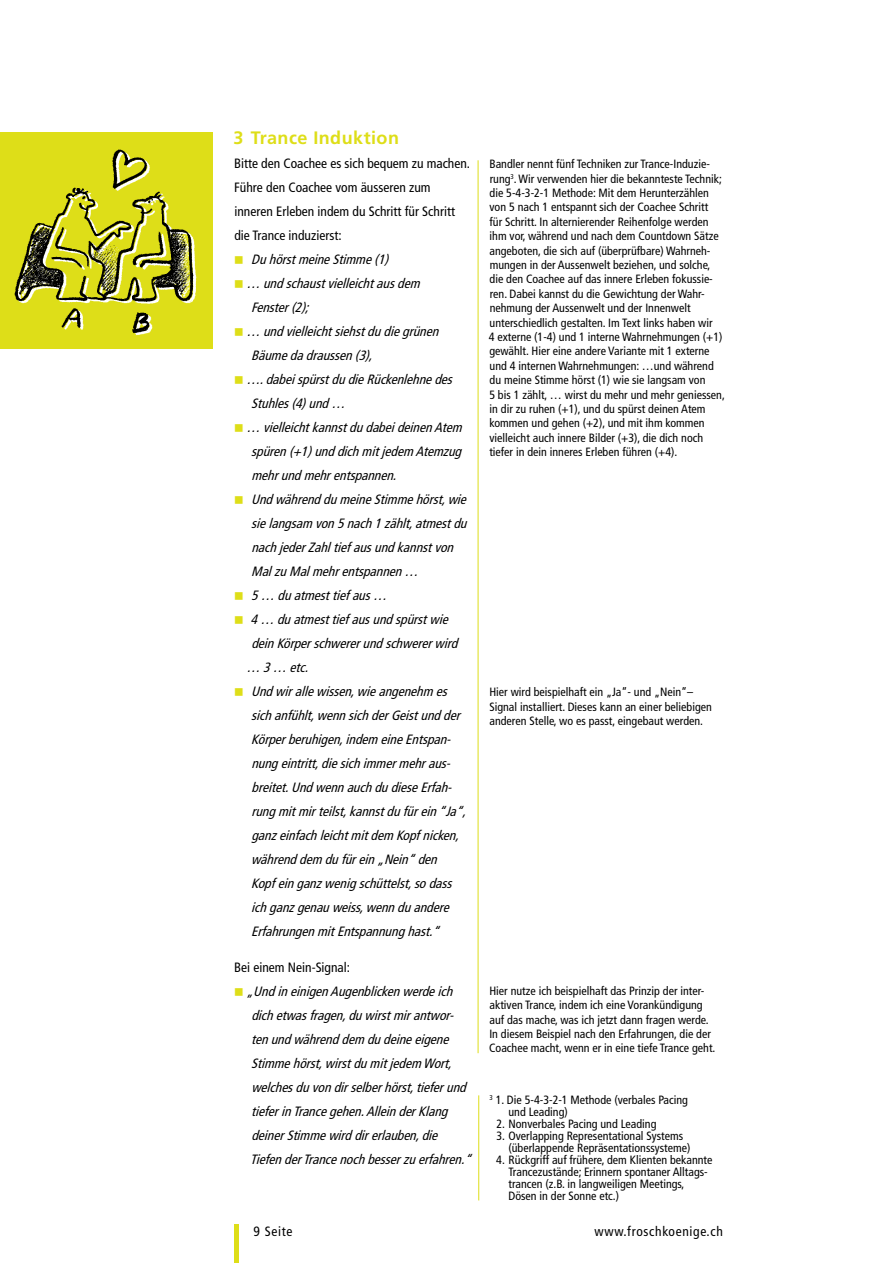
<style>
.page{position:relative;width:893px;height:1263px;background:#fff}
.page>*{position:absolute;margin:0;border:0;box-sizing:border-box;transform-origin:0 0}
.t1{font:700 18px "Frutiger LT Std";letter-spacing:.025em;color:#dede18}
.t2{font:italic condensed 13.5px/24px "Frutiger LT Std";color:#000}
.t3{font:condensed 13.5px/24px "Frutiger LT Std";color:#000}
.t4{font:condensed 13.5px "Frutiger LT Std";letter-spacing:.05em;color:#000}
.t5{font:condensed 12px/14.4px "Frutiger LT Std";color:#000}
</style>
<div class="page">
<hr style="left:478px;top:160px;width:1px;height:893px;background:#dede18">
<div style="left:234px;top:1224px;width:5px;height:39px;background:#dede18"></div>
<hr style="left:478px;top:1095px;width:1px;height:105px;background:#dede18">
<img style="left:1px;top:133px;width:212px;height:214px">
<div style="left:52px;top:134px;width:57px;height:52px;background:#dede18"></div>
<h1 class="t1" style="left:233px;top:127px;width:167px">3 Trance Induktion</h1>
<p class="t3" style="left:234px;top:151px;width:237px">Bitte den Coachee es sich bequem zu machen.<br>Führe den Coachee vom äusseren zum inneren Erleben indem du Schritt für Schritt die Trance induzierst:</p>
<p class="t2" style="left:251px;top:247px;width:143px">DuhörstmeineStimme(1)</p>
<p class="t2" style="left:246px;top:271px;width:179px">… undschaustvielleichtausdem</p>
<p class="t2" style="left:251px;top:295px;width:63px">Fenster(2);</p>
<p class="t2" style="left:246px;top:319px;width:198px">… undvielleichtsiehstdudiegrünen</p>
<p class="t2" style="left:251px;top:343px;width:127px">Bäumedadraussen(3),</p>
<p class="t2" style="left:246px;top:367px;width:211px">….dabeispürstdudieRückenlehnedes</p>
<p class="t2" style="left:251px;top:391px;width:99px">Stuhles(4)und…</p>
<p class="t2" style="left:246px;top:415px;width:221px">… vielleichtkannstdudabeideinenAtem</p>
<p class="t2" style="left:251px;top:439px;width:216px">spüren(+1)unddichmitjedem Atemzug</p>
<p class="t2" style="left:251px;top:463px;width:150px">mehrundmehrentspannen.</p>
<p class="t2" style="left:251px;top:487px;width:221px">UndwährenddumeineStimmehörst,wie</p>
<p class="t2" style="left:251px;top:511px;width:221px">sielangsam von5nach1zählt,atmestdu</p>
<p class="t2" style="left:251px;top:535px;width:207px">nachjederZahltiefausundkannstvon</p>
<p class="t2" style="left:251px;top:559px;width:173px">MalzuMalmehrentspannen…</p>
<p class="t2" style="left:251px;top:583px;width:141px">5… duatmesttiefaus…</p>
<p class="t2" style="left:251px;top:607px;width:203px">4… duatmesttiefausundspürstwie</p>
<p class="t2" style="left:251px;top:631px;width:212px">deinKörperschwererundschwererwird</p>
<p class="t2" style="left:246px;top:655px;width:67px">… 3… etc.</p>
<p class="t2" style="left:251px;top:679px;width:201px">Undwirallewissen,wieangenehm es</p>
<p class="t2" style="left:251px;top:703px;width:214px">sichanfühlt,wennsichderGeistundder</p>
<p class="t2" style="left:251px;top:727px;width:205px">Körperberuhigen,indem eineEntspan-</p>
<p class="t2" style="left:251px;top:751px;width:204px">nungeintritt,diesichimmermehraus-</p>
<p class="t2" style="left:252px;top:775px;width:205px">breitet.UndwennauchdudieseErfah-</p>
<p class="t2" style="left:251px;top:799px;width:220px">rungmitmirteilst,kannstdufürein“Ja“,</p>
<p class="t2" style="left:251px;top:823px;width:213px">ganzeinfachleichtmitdem Kopfnicken,</p>
<p class="t2" style="left:251px;top:847px;width:191px">währenddem dufürein„Nein“den</p>
<p class="t2" style="left:251px;top:871px;width:206px">Kopfeinganzwenigschüttelst,sodass</p>
<p class="t2" style="left:251px;top:895px;width:203px">ichganzgenauweiss,wennduandere</p>
<p class="t2" style="left:251px;top:919px;width:194px">ErfahrungenmitEntspannunghast.“</p>
<p class="t3" style="left:234px;top:955px;width:117px">Bei einem Nein-Signal:</p>
<p class="t2" style="left:247px;top:979px;width:230px">„UndineinigenAugenblickenwerdeich dichetwasfragen,duwirstmirantwor&shy;tenundwährenddem dudeineeigene Stimmehörst,wirstdumitjedem Wort, welchesduvondirselberhörst,tieferund tieferinTrancegehen.AlleinderKlang deinerStimmewirddirerlauben,die TiefenderTrancenochbesserzuerfahren.“</p>
<p class="t5" style="left:489px;top:157px;width:238px">Bandler nennt fünf Techniken zur Trance-Induzie&shy;rung<sup>3</sup>. Wir verwenden hier die bekannteste Technik; die 5-4-3-2-1 Methode: Mit dem Herunterzählen von 5 nach 1 entspannt sich der Coachee Schritt<br>für Schritt. In alternierender Reihenfolge werden ihm vor, während und nach dem Countdown Sätze angeboten, die sich auf (überprüfbare) Wahrneh&shy;mungen in der Aussenwelt beziehen, und solche, die den Coachee auf das innere Erleben fokussie&shy;ren. Dabei kannst du die Gewichtung der Wahr&shy;nehmung der Aussenwelt und der Innenwelt unterschiedlich gestalten. Im Text links haben wir<br>4 externe (1-4) und 1 interne Wahrnehmungen (+1) gewählt. Hier eine andere Variante mit 1 externe und 4 internen Wahrnehmungen: …und während du meine Stimme hörst (1) wie sie langsam von<br>5 bis 1 zählt, … wirst du mehr und mehr geniessen, in dir zu ruhen (+1), und du spürst deinen Atem kommen und gehen (+2), und mit ihm kommen vielleicht auch innere Bilder (+3), die dich noch tiefer in dein inneres Erleben führen (+4).</p>
<p class="t5" style="left:489px;top:685px;width:224px">Hier wird beispielhaft ein „Ja“- und „Nein“–<br>Signal installiert. Dieses kann an einer beliebigen anderen Stelle, wo es passt, eingebaut werden.</p>
<p class="t5" style="left:489px;top:983px;width:228px">Hier nutze ich beispielhaft das Prinzip der inter&shy;aktiven Trance, indem ich eine Vorankündigung auf das mache, was ich jetzt dann fragen werde.<br>In diesem Beispiel nach den Erfahrungen, die der Coachee macht, wenn er in eine tiefe Trance geht.</p>
<p class="t5" style="left:508px;top:1094px;width:181px;line-height:12px;text-indent:-19px"><sup>3</sup> 1. Die 5-4-3-2-1 Methode (verbales Pacing und Leading)</p>
<p class="t5" style="left:496px;top:1117px;width:161px">2. Nonverbales Pacing und Leading</p>
<p class="t5" style="left:508px;top:1130px;width:183px;line-height:12px;text-indent:-12px">3. Overlapping Representational Systems (überlappende Repräsentationssysteme)</p>
<p class="t5" style="left:508px;top:1154px;width:205px;line-height:12px;text-indent:-12px">4. Rückgriff auf frühere, dem Klienten bekannte Trancezustände; Erinnern spontaner Alltags&shy;trancen (z.B. in langweiligen Meetings, Dösen in der Sonne etc.)</p>
<p class="t3" style="left:254px;top:1219px;width:40px">9 Seite</p>
<p class="t4" style="left:595px;top:1223px;width:130px">www.froschkoenige.ch</p>
</div>
